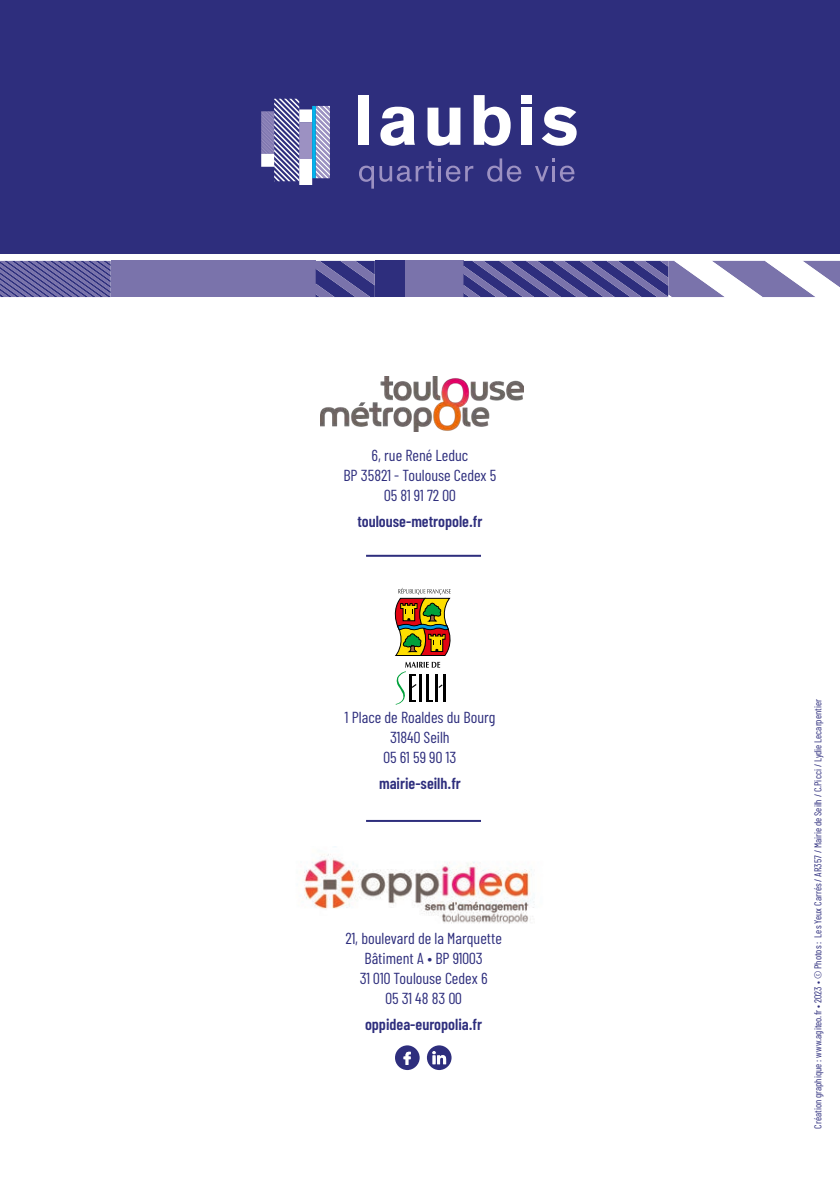
<style>
.page{position:relative;width:840px;height:1191px;background:#fff}
.page>*{position:absolute;margin:0;border:0;box-sizing:border-box;transform-origin:0 0}
.t1{font:16px/20px "Barlow Condensed";color:#2e2e7d;text-align:center}
.t2{font:600 16px "Barlow Condensed";color:#2e2e7d}
.t3{font:10px "Barlow Condensed";color:#2e2e7d}
</style>
<div class="page">
<img style="left:304px;top:846px;width:230px;height:78px">
<img style="left:321px;top:376px;width:202px;height:55px">
<hr style="left:366px;top:555px;width:114px;height:2px;background:#2e2e7d">
<hr style="left:366px;top:820px;width:114px;height:2px;background:#2e2e7d">
<hr style="left:443px;top:674px;width:2px;height:28px;background:#000">
<svg style="left:396px;top:662px;width:46px;height:42px"></svg>
<svg style="left:394px;top:588px;width:57px;height:68px"></svg>
<div style="left:0;top:0;width:839px;height:253px;background:#2e2e7d"></div>
<svg style="left:359px;top:158px;width:114px;height:31px"></svg>
<svg style="left:487px;top:158px;width:34px;height:24px"></svg>
<svg style="left:535px;top:158px;width:39px;height:24px"></svg>
<div style="left:358px;top:95px;width:11px;height:50px;background:#fff"></div>
<svg style="left:380px;top:107px;width:34px;height:39px"></svg>
<svg style="left:427px;top:108px;width:33px;height:38px"></svg>
<svg style="left:473px;top:95px;width:37px;height:51px"></svg>
<div style="left:521px;top:108px;width:11px;height:37px;background:#fff"></div>
<div style="left:521px;top:95px;width:11px;height:8px;background:#fff"></div>
<svg style="left:541px;top:107px;width:35px;height:39px"></svg>
<svg style="left:261px;top:99px;width:69px;height:86px"></svg>
<div style="left:404px;top:261px;width:59px;height:36px;background:#7a73ab"></div>
<div style="left:374px;top:261px;width:30px;height:36px;background:#2e2e7d"></div>
<div style="left:111px;top:261px;width:204px;height:36px;background:#7a73ab"></div>
<svg style="left:0;top:261px;width:111px;height:36px;background:#63609d"></svg>
<svg style="left:315px;top:261px;width:59px;height:36px;background:#514e92"></svg>
<svg style="left:463px;top:261px;width:376px;height:36px"></svg>
<svg style="left:395px;top:1045px;width:24px;height:25px"></svg>
<svg style="left:426px;top:1045px;width:25px;height:25px"></svg>
<p class="t1" style="left:371px;top:445px;width:98px">6, rue René Leduc</p>
<p class="t1" style="left:343px;top:465px;width:154px">BP 35821 - Toulouse Cedex 5</p>
<p class="t1" style="left:384px;top:485px;width:73px">05 81 91 72 00</p>
<p class="t2" style="left:357px;top:511px;width:127px">toulouse-metropole.fr</p>
<p class="t1" style="left:344px;top:707px;width:152px">1 Place de Roaldes du Bourg</p>
<p class="t1" style="left:390px;top:727px;width:61px">31840 Seilh</p>
<p class="t1" style="left:383px;top:747px;width:74px">05 61 59 90 13</p>
<p class="t2" style="left:379px;top:773px;width:83px">mairie-seilh.fr</p>
<p class="t1" style="left:345px;top:928px;width:158px">21, boulevard de la Marquette<br>Bâtiment A • BP 91003</p>
<p class="t1" style="left:359px;top:968px;width:129px">31 010 Toulouse Cedex 6</p>
<p class="t1" style="left:385px;top:988px;width:78px">05 31 48 83 00</p>
<p class="t2" style="left:365px;top:1014px;width:119px">oppidea-europolia.fr</p>
<p class="t3" style="left:811px;top:1128px;width:431px;rotate:-90deg">Création graphique : www.agiteo.fr • 2023 • © Photos : Les Yeux Carrés / AR357 / Mairie de Seilh / C.Picci / Lydie Lecarpentier</p>
</div>
